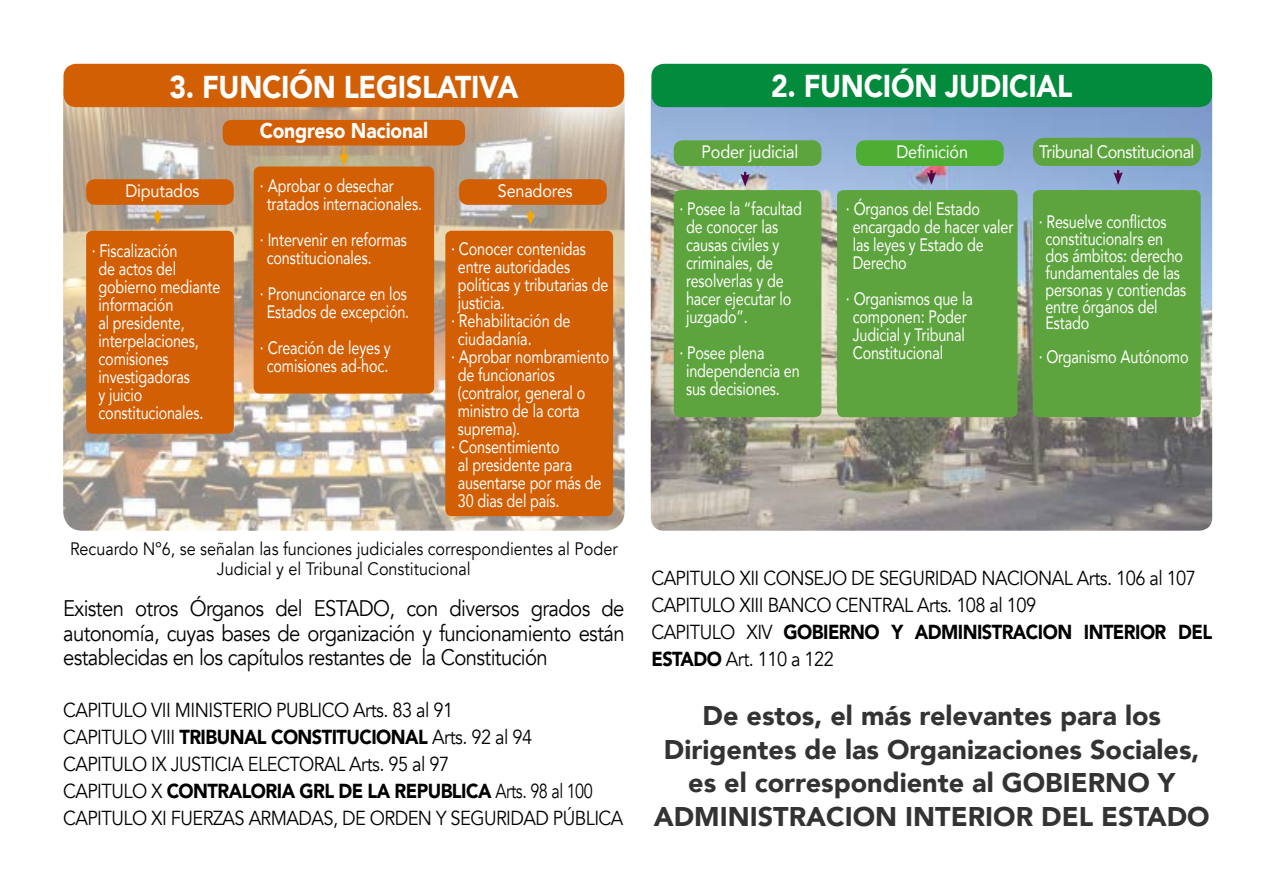
<style>
.page{position:relative;width:1276px;height:893px;background:#fff}
.page>*{position:absolute;margin:0;border:0;box-sizing:border-box;transform-origin:0 0}
.t1{font:900 31.5px "Avenir";letter-spacing:-.01em;color:#fff;scale:.9 1}
.t2{font:900 27px/33.8px "Avenir";color:#333;text-align:center}
.t3{font:22.5px/24.8px "Avenir";letter-spacing:-.03em;color:#000;text-align:justify;scale:.9 1}
.t4{font:900 21.38px "Avenir";letter-spacing:-.01em;color:#fff;scale:.9 1}
.t5{font:20.25px/27px "Avenir";letter-spacing:-.03em;color:#000;scale:.9 1}
.t6{font:18px/18px "Avenir";letter-spacing:-.01em;color:#fff;scale:.8 1}
.t7{font:18px/20.2px "Avenir";color:#000;text-align:center;scale:.9 1}
.t8{font:18px "Avenir";letter-spacing:-.01em;color:#fff;scale:.9 1}
.t9{font:18px "Avenir";letter-spacing:-.03em;color:#fff;scale:.9 1}
.s1{font-weight:900}
</style>
<div class="page">
<img style="left:63px;top:98px;width:561px;height:433px">
<img style="left:651px;top:98px;width:561px;height:433px">
<div style="left:63px;top:64px;width:561px;height:43px;background:#d35f05;border-radius:13px"></div>
<div style="left:651px;top:64px;width:561px;height:43px;background:#028b3c;border-radius:13px"></div>
<div style="left:223px;top:120px;width:242px;height:26px;background:#d35f05;border-radius:9px"></div>
<div style="left:86px;top:179px;width:148px;height:26px;background:#d35f05;border-radius:9px"></div>
<div style="left:674px;top:140px;width:147px;height:26px;background:#5ea43e;border-radius:9px"></div>
<div style="left:856px;top:140px;width:147px;height:26px;background:#4ead33;border-radius:9px"></div>
<div style="left:459px;top:179px;width:148px;height:26px;background:#d35f05;border-radius:9px"></div>
<div style="left:1033px;top:138px;width:167px;height:28px;background:#5ea43e;border-radius:11px"></div>
<div style="left:86px;top:231px;width:148px;height:203px;background:#d35f05;border-radius:6px"></div>
<div style="left:674px;top:190px;width:147px;height:227px;background:#5ea43e;border-radius:6px"></div>
<div style="left:445px;top:231px;width:168px;height:285px;background:#d35f05;border-radius:6px"></div>
<div style="left:1033px;top:190px;width:167px;height:227px;background:#5ea43e;border-radius:6px"></div>
<div style="left:254px;top:166px;width:180px;height:228px;background:#d35f05;border-radius:6px"></div>
<div style="left:837px;top:190px;width:180px;height:227px;background:#5ea43e;border-radius:6px"></div>
<svg style="left:153px;top:210px;width:9px;height:15px"></svg>
<svg style="left:740px;top:172px;width:10px;height:15px"></svg>
<svg style="left:526px;top:210px;width:9px;height:15px"></svg>
<svg style="left:1113px;top:170px;width:9px;height:15px"></svg>
<svg style="left:339px;top:146px;width:9px;height:20px"></svg>
<svg style="left:927px;top:170px;width:9px;height:15px"></svg>
<h1 class="t1" style="left:169px;top:60px;width:389px">3. FUNCIÓN LEGISLATIVA</h1>
<h1 class="t1" style="left:771px;top:59px;width:336px">2. FUNCIÓN JUDICIAL</h1>
<p class="t4" style="left:260px;top:112px;width:188px">Congreso Nacional</p>
<p class="t8" style="left:701px;top:138px;width:109px">Poder judicial</p>
<p class="t8" style="left:896px;top:138px;width:81px">Definición</p>
<p class="t9" style="left:1039px;top:138px;width:174px">Tribunal Constitucional</p>
<p class="t8" style="left:125px;top:176px;width:84px">Diputados</p>
<p class="t6" style="left:98px;top:241px;width:154px;text-indent:-7px">· Fiscalización<br>de actos del gobierno mediante información<br>al presidente, interpelaciones, comisiones investigadoras<br>y juicio constitucionales.</p>
<p class="t6" style="left:267px;top:176px;width:196px;text-indent:-7px">· Aprobar o desechar tratados internacionales.</p>
<p class="t6" style="left:267px;top:230px;width:177px;text-indent:-7px">· Intervenir en reformas constitucionales.</p>
<p class="t6" style="left:260px;top:284px;width:188px;text-align:center">· Pronuncionarce en los<br>Estados de excepción.</p>
<p class="t6" style="left:260px;top:338px;width:165px;text-align:center">· Creación de leyes y comisiones ad-hoc.</p>
<p class="t8" style="left:498px;top:176px;width:85px">Senadores</p>
<p class="t6" style="left:451px;top:239px;width:170px">· Conocer contenidas</p>
<p class="t6" style="left:458px;top:257px;width:142px">entre autoridades</p>
<p class="t6" style="left:458px;top:275px;width:190px">políticas y tributarias de</p>
<p class="t6" style="left:458px;top:293px;width:60px">justicia.</p>
<p class="t6" style="left:451px;top:311px;width:151px">· Rehabilitación de</p>
<p class="t6" style="left:458px;top:329px;width:94px">ciudadanía.</p>
<p class="t6" style="left:451px;top:347px;width:199px">· Aprobar nombramiento</p>
<p class="t6" style="left:458px;top:365px;width:123px">de funcionarios</p>
<p class="t6" style="left:458px;top:383px;width:161px">(contralor, general o</p>
<p class="t6" style="left:458px;top:401px;width:154px">ministro de la corta</p>
<p class="t6" style="left:458px;top:419px;width:79px">suprema).</p>
<p class="t6" style="left:451px;top:437px;width:137px">· Consentimiento</p>
<p class="t6" style="left:458px;top:455px;width:144px">al presidente para</p>
<p class="t6" style="left:458px;top:473px;width:181px">ausentarse por más de</p>
<p class="t6" style="left:458px;top:491px;width:129px">30 dias del país.</p>
<p class="t7" style="left:70px;top:539px;width:610px">Recuardo Nº6, se señalan las funciones judiciales correspondientes al Poder<br>Judicial y el Tribunal Constitucional</p>
<p class="t3" style="left:63px;top:596px;width:625px">Existen otros Órganos del ESTADO, con diversos grados de autonomía, cuyas bases de organización y funcionamiento están establecidas en los capítulos restantes de la Constitución</p>
<p class="t5" style="left:63px;top:697px;width:624px">CAPITULO VII MINISTERIO PUBLICO Arts. 83 al 91<br>CAPITULO VIII <span class="s1">TRIBUNAL CONSTITUCIONAL</span> Arts. 92 al 94<br>CAPITULO IX JUSTICIA ELECTORAL Arts. 95 al 97<br>CAPITULO X <span class="s1">CONTRALORIA GRL DE LA REPUBLICA</span> Arts. 98 al 100<br>CAPITULO XI FUERZAS ARMADAS, DE ORDEN Y SEGURIDAD PÚBLICA</p>
<p class="t6" style="left:686px;top:199px;width:146px;text-indent:-7px">· Posee la “facultad de conocer las causas civiles y criminales, de resolverlas y de hacer ejecutar lo juzgado”.</p>
<p class="t6" style="left:686px;top:343px;width:144px;text-indent:-7px">· Posee plena independencia en sus decisiones.</p>
<p class="t6" style="left:852px;top:199px;width:203px;text-indent:-7px">· Órganos del Estado encargado de hacer valer las leyes y Estado de<br>Derecho</p>
<p class="t6" style="left:852px;top:289px;width:152px;text-indent:-7px">· Organismos que la componen: Poder<br>Judicial y Tribunal<br>Constitucional</p>
<p class="t6" style="left:1045px;top:213px;width:177px;line-height:16.9px;text-indent:-7px">· Resuelve conflictos constitucionalrs en dos ámbitos: derecho fundamentales de las personas y contiendas entre órganos del<br>Estado</p>
<p class="t6" style="left:1038px;top:347px;width:189px">· Organismo Autónomo</p>
<p class="t5" style="left:651px;top:565px;width:624px">CAPITULO XII CONSEJO DE SEGURIDAD NACIONAL Arts. 106 al 107<br>CAPITULO XIII BANCO CENTRAL Arts. 108 al 109<br>CAPITULO XIV <span class="s1">GOBIERNO Y ADMINISTRACION INTERIOR DEL ESTADO</span> Art. 110 a 122</p>
<h2 class="t2" style="left:654px;top:698px;width:557px">De estos, el más relevantes para los Dirigentes de las Organizaciones Sociales, es el correspondiente al GOBIERNO Y ADMINISTRACION INTERIOR DEL ESTADO</h2>
</div>
